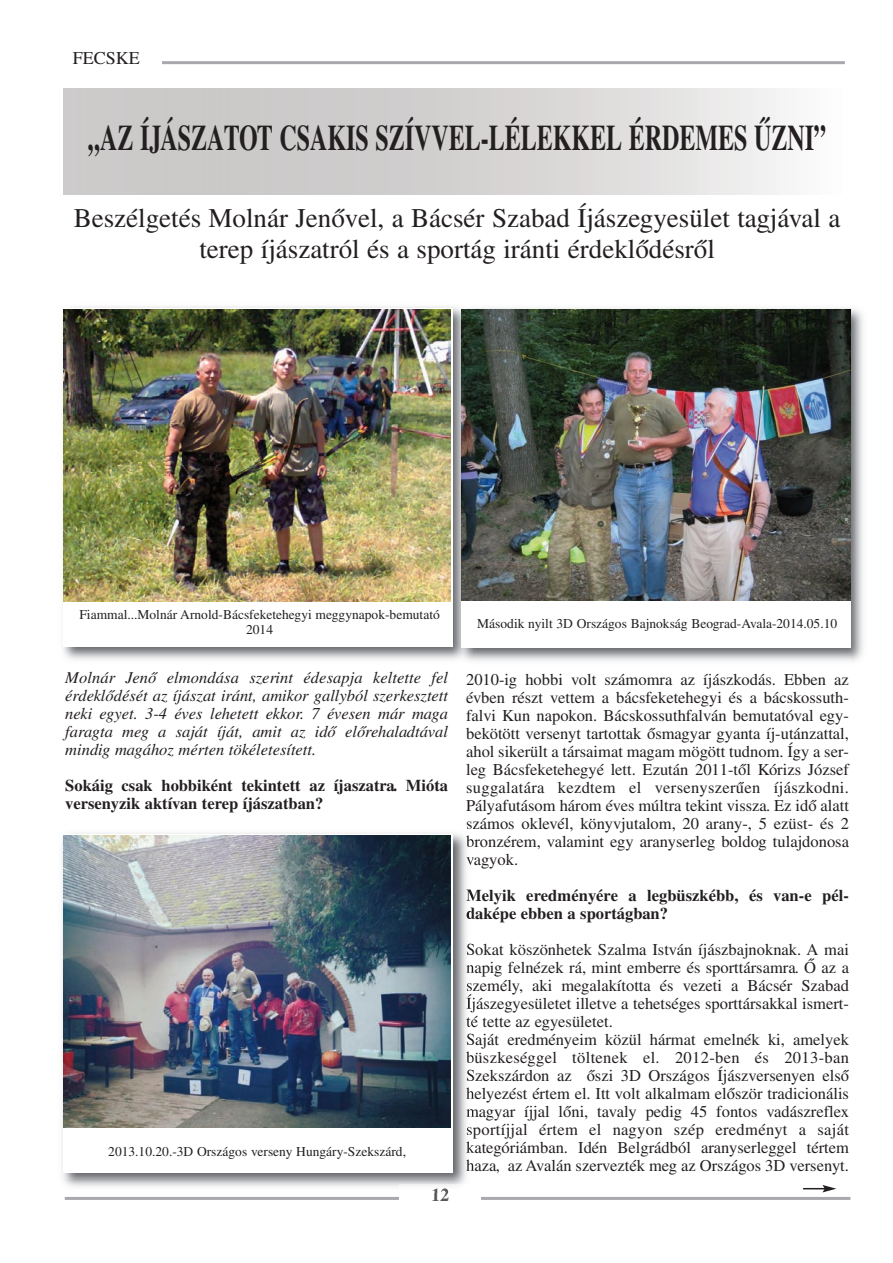
<style>
.page{position:relative;width:893px;height:1263px;background:#fff}
.page>*{position:absolute;margin:0;border:0;box-sizing:border-box;transform-origin:0 0}
.t1{font:700 36px "Times CE";color:#231f20;scale:.67 1}
.t2{font:27px/31.5px "Times CE";color:#231f20;text-align:center}
.t3{font:18px "Times CE";color:#231f20}
.t4{font:700 18px "Times CE";color:#57585a}
.t5{font:16.5px/18px "Times CE";color:#231f20;text-align:justify}
.t6{font:italic 16.5px/18px "Times CE";color:#231f20;text-align:justify}
.t7{font:700 16.5px/18px "Times CE";color:#231f20}
.t8{font:13.5px/15px "Times CE";color:#231f20;text-align:center}
</style>
<div class="page">
<hr style="left:162px;top:61px;width:683px;height:3px;background:#a8a9ad">
<hr style="left:65px;top:1197px;width:785px;height:3px;background:#a8a9ad">
<div style="left:400px;top:1184px;width:81px;height:25px;background:#fff"></div>
<img style="left:63px;top:307px;width:391px;height:353px">
<div style="left:64px;top:308px;width:389px;height:338px;background:#fff"></div>
<img style="left:64px;top:309px;width:387px;height:292px">
<svg style="left:803px;top:1185px;width:33px;height:7px"></svg>
<img style="left:454px;top:307px;width:409px;height:355px">
<div style="left:461px;top:310px;width:389px;height:338px;background:#fff"></div>
<img style="left:461px;top:310px;width:389px;height:291px">
<img style="left:62px;top:835px;width:403px;height:352px">
<img style="left:400px;top:1184px;width:65px;height:3px">
<img style="left:432px;top:1188px;width:17px;height:4px">
<img style="left:64px;top:833px;width:408px;height:345px">
<svg style="left:466px;top:835px;width:6px;height:13px"></svg>
<svg style="left:466px;top:856px;width:6px;height:10px"></svg>
<svg style="left:466px;top:889px;width:6px;height:31px"></svg>
<svg style="left:467px;top:943px;width:5px;height:12px"></svg>
<svg style="left:466px;top:964px;width:6px;height:10px"></svg>
<svg style="left:467px;top:982px;width:5px;height:10px"></svg>
<img style="left:466px;top:994px;width:6px;height:18px">
<svg style="left:466px;top:1016px;width:6px;height:65px"></svg>
<svg style="left:466px;top:1087px;width:6px;height:13px"></svg>
<svg style="left:466px;top:1108px;width:6px;height:10px"></svg>
<svg style="left:466px;top:1126px;width:6px;height:46px"></svg>
<div style="left:64px;top:835px;width:389px;height:338px;background:#fff"></div>
<img style="left:64px;top:836px;width:387px;height:292px">
<p class="t3" style="left:73px;top:52px;width:69px">FECSKE</p>
<h1 class="t1" style="left:88px;top:126px;width:1103px">„AZ ÍJÁSZATOT CSAKIS SZÍVVEL-LÉLEKKEL ÉRDEMES ŰZNI”</h1>
<h2 class="t2" style="left:74px;top:204px;width:768px">Beszélgetés Molnár Jenővel, a Bácsér Szabad Íjászegyesület tagjával a terep íjászatról és a sportág iránti érdeklődésről</h2>
<p class="t8" style="left:79px;top:608px;width:362px">Fiammal...Molnár Arnold-Bácsfeketehegyi meggynapok-bemutató<br>2014</p>
<p class="t8" style="left:477px;top:617px;width:361px">Második nyilt 3D Országos Bajnokság Beograd-Avala-2014.05.10</p>
<p class="t6" style="left:65px;top:670px;width:384px">Molnár Jenő elmondása szerint édesapja keltette fel érdeklődését az íjászat iránt, amikor gallyból szerkesztett neki egyet. 3-4 éves lehetett ekkor. 7 évesen már maga faragta meg a saját íját, amit az idő előrehaladtával mindig magához mérten tökéletesített.</p>
<p class="t7" style="left:65px;top:778px;width:384px">Sokáig csak hobbiként tekintett az íjaszatra. Mióta versenyzik aktívan terep íjászatban?</p>
<p class="t8" style="left:108px;top:1145px;width:299px">2013.10.20.-3D Országos verseny Hungáry-Szekszárd,</p>
<p class="t4" style="left:431px;top:1189px;width:19px">12</p>
<p class="t5" style="left:466px;top:672px;width:384px">2010-ig hobbi volt számomra az íjászkodás. Ebben az évben részt vettem a bácsfeketehegyi és a bácskossuth&shy;falvi Kun napokon. Bácskossuthfalván bemutatóval egy&shy;bekötött versenyt tartottak ősmagyar gyanta íj-utánzattal, ahol sikerült a társaimat magam mögött tudnom. Így a ser&shy;leg Bácsfeketehegyé lett. Ezután 2011-től Kórizs József suggalatára kezdtem el versenyszerűen íjászkodni.<br>Pályafutásom három éves múltra tekint vissza. Ez idő alatt számos oklevél, könyvjutalom, 20 arany-, 5 ezüst- és 2 bronzérem, valamint egy aranyserleg boldog tulajdonosa vagyok.</p>
<p class="t7" style="left:466px;top:888px;width:384px">Melyik eredményére a legbüszkébb, és van-e pél&shy;daképe ebben a sportágban?</p>
<p class="t5" style="left:466px;top:942px;width:384px;text-align:left">Sokat köszönhetek Szalma István íjászbajnoknak. A mai napig felnézek rá, mint emberre és sporttársamra. Ő az a személy, aki megalakította és vezeti a Bácsér Szabad Íjászegyesületet illetve a tehetséges sporttársakkal ismert&shy;té tette az egyesületet.<br>Saját eredményeim közül hármat emelnék ki, amelyek büszkeséggel töltenek el. 2012-ben és 2013-ban Szekszárdon az őszi 3D Országos Íjászversenyen első helyezést értem el. Itt volt alkalmam először tradicionális magyar íjjal lőni, tavaly pedig 45 fontos vadászreflex sportíjjal értem el nagyon szép eredményt a saját kategóriámban. Idén Belgrádból aranyserleggel tértem haza, az Avalán szervezték meg az Országos 3D versenyt.</p>
</div>
